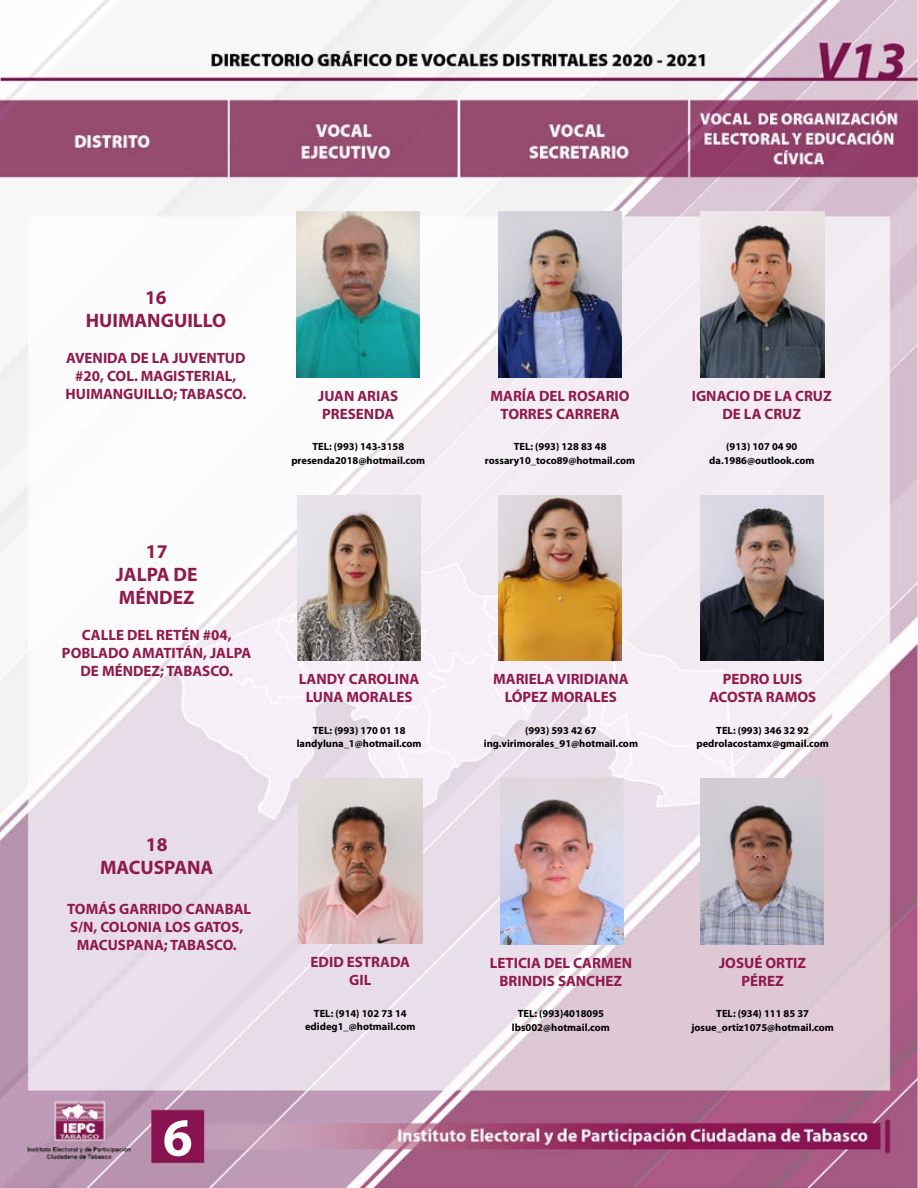
<style>
.page{position:relative;width:918px;height:1188px;background:#fff}
.page>*{position:absolute;margin:0;border:0;box-sizing:border-box;transform-origin:0 0}
.t1{font:700 54px "Myriad Pro";color:#fff}
.t2{font:700 19.5px/23.4px "Myriad Pro";color:#8f1a4c;text-align:center}
.t3{font:700 15px/18px "Myriad Pro";color:#8f1a4c;text-align:center}
.t4{font:700 10.5px/13.5px "Myriad Pro";color:#000;text-align:center}
</style>
<div class="page">
<img style="left:0;top:0;width:918px;height:1188px">
<img style="left:297px;top:212px;width:123px;height:165px">
<img style="left:298px;top:495px;width:123px;height:166px">
<img style="left:498px;top:212px;width:124px;height:165px">
<img style="left:498px;top:495px;width:123px;height:166px">
<img style="left:700px;top:495px;width:124px;height:166px">
<img style="left:700px;top:778px;width:124px;height:166px">
<img style="left:700px;top:212px;width:125px;height:165px">
<img style="left:299px;top:778px;width:123px;height:166px">
<img style="left:500px;top:778px;width:124px;height:166px">
<h2 class="t2" style="left:86px;top:285px;width:142px">16<br>HUIMANGUILLO</h2>
<p class="t3" style="left:66px;top:349px;width:182px">AVENIDA DE LA JUVENTUD #20, COL. MAGISTERIAL,<br>HUIMANGUILLO; TABASCO.</p>
<h2 class="t2" style="left:116px;top:539px;width:83px">17<br>JALPA DE<br>MÉNDEZ</h2>
<p class="t3" style="left:62px;top:626px;width:191px">CALLE DEL RETÉN #04,<br>POBLADO AMATITÁN, JALPA<br>DE MÉNDEZ; TABASCO.</p>
<h2 class="t2" style="left:100px;top:832px;width:115px">18<br>MACUSPANA</h2>
<p class="t3" style="left:67px;top:899px;width:186px">TOMÁS GARRIDO CANABAL<br>S/N, COLONIA LOS GATOS,<br>MACUSPANA; TABASCO.</p>
<h1 class="t1" style="left:163px;top:1102px;width:31px">6</h1>
<p class="t3" style="left:318px;top:386px;width:82px;text-align:left">JUAN ARIAS<br>PRESENDA</p>
<p class="t4" style="left:291px;top:440px;width:135px">TEL: (993) 143-3158 presenda2018@hotmail.com</p>
<p class="t3" style="left:299px;top:670px;width:122px">LANDY CAROLINA<br>LUNA MORALES</p>
<p class="t4" style="left:297px;top:723px;width:126px">TEL: (993) 170 01 18 landyluna_1@hotmail.com</p>
<p class="t3" style="left:311px;top:953px;width:101px">EDID ESTRADA<br>GIL</p>
<p class="t4" style="left:305px;top:1006px;width:112px">TEL: (914) 102 73 14 edideg1_@hotmail.com</p>
<p class="t3" style="left:491px;top:386px;width:141px">MARÍA DEL ROSARIO<br>TORRES CARRERA</p>
<p class="t4" style="left:485px;top:440px;width:152px">TEL: (993) 128 83 48 rossary10_toco89@hotmail.com</p>
<p class="t3" style="left:692px;top:386px;width:142px">IGNACIO DE LA CRUZ<br>DE LA CRUZ</p>
<p class="t4" style="left:709px;top:440px;width:107px">(913) 107 04 90 da.1986@outlook.com</p>
<p class="t3" style="left:493px;top:670px;width:137px">MARIELA VIRIDIANA<br>LÓPEZ MORALES</p>
<p class="t4" style="left:484px;top:723px;width:156px">(993) 593 42 67 ing.virimorales_91@hotmail.com</p>
<p class="t3" style="left:709px;top:670px;width:109px">PEDRO LUIS<br>ACOSTA RAMOS</p>
<p class="t4" style="left:696px;top:723px;width:134px">TEL: (993) 346 32 92 pedrolacostamx@gmail.com</p>
<p class="t3" style="left:490px;top:953px;width:144px">LETICIA DEL CARMEN<br>BRINDIS SANCHEZ</p>
<p class="t4" style="left:512px;top:1007px;width:100px">TEL: (993)4018095 lbs002@hotmail.com</p>
<p class="t3" style="left:719px;top:953px;width:89px">JOSUÉ ORTIZ<br>PÉREZ</p>
<p class="t4" style="left:691px;top:1007px;width:144px">TEL: (934) 111 85 37 josue_ortiz1075@hotmail.com</p>
</div>
